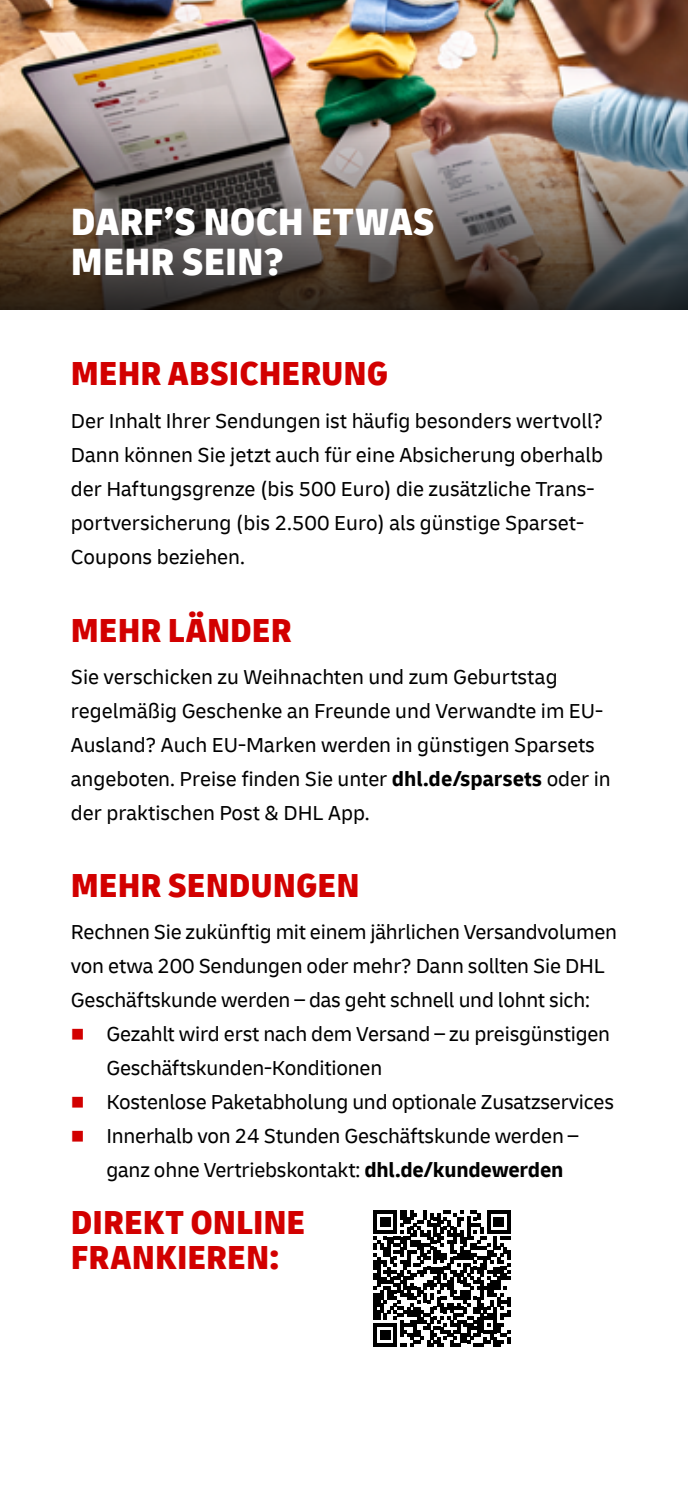
<style>
.page{position:relative;width:688px;height:1489px;background:#fff}
.page>*{position:absolute;margin:0;border:0;box-sizing:border-box;transform-origin:0 0}
.Subheader_1_-_white{font:900 condensed 40px/40px "Delivery";color:#fff}
.Subheader_2_-_red{font:900 condensed 35px/35px "Delivery";color:#d20000}
._03_Copy_text_8_5pt_4_8mm{font:21.25px/34px "Delivery";color:#000}
.s1{font-weight:700}
.s2{color:#d20000}
</style>
<div class="page">
<img style="left:0;top:0;width:687px;height:103px">
<img style="left:0;top:103px;width:687px;height:206px">
<svg style="left:373px;top:1210px;width:137px;height:136px"></svg>
<h2 class="Subheader_1_-_white" style="left:71px;top:202px;width:365px">DARF’S NOCH ETWAS<br>MEHR SEIN?</h2>
<h3 class="Subheader_2_-_red" style="left:71px;top:356px;width:319px">MEHR ABSICHERUNG</h3>
<p class="_03_Copy_text_8_5pt_4_8mm" style="left:71px;top:404px;width:533px">Der Inhalt Ihrer Sendungen ist häufig besonders wertvoll?<br>Dann können Sie jetzt auch für eine Absicherung oberhalb der Haftungsgrenze (bis 500 Euro) die zusätzliche Trans&shy;portversicherung (bis 2.500 Euro) als günstige Sparset-Coupons beziehen.</p>
<h3 class="Subheader_2_-_red" style="left:71px;top:613px;width:222px">MEHR LÄNDER</h3>
<p class="_03_Copy_text_8_5pt_4_8mm" style="left:71px;top:659px;width:541px">Sie verschicken zu Weihnachten und zum Geburtstag regelmäßig Geschenke an Freunde und Verwandte im EU-Ausland? Auch EU-Marken werden in günstigen Sparsets angeboten. Preise finden Sie unter <span class="s1">dhl.de/sparsets</span> oder in der praktischen Post &amp; DHL App.</p>
<h3 class="Subheader_2_-_red" style="left:71px;top:868px;width:290px">MEHR SENDUNGEN</h3>
<p class="_03_Copy_text_8_5pt_4_8mm" style="left:71px;top:914px;width:547px">Rechnen Sie zukünftig mit einem jährlichen Versandvolumen von etwa 200 Sendungen oder mehr? Dann sollten Sie DHL<br>Geschäftskunde werden – das geht schnell und lohnt sich:</p>
<p class="_03_Copy_text_8_5pt_4_8mm" style="left:106px;top:1016px;width:505px;text-indent:-35px"><span class="s2">■</span> Gezahlt wird erst nach dem Versand – zu preisgünstigen<br>Geschäftskunden-Konditionen</p>
<p class="_03_Copy_text_8_5pt_4_8mm" style="left:71px;top:1084px;width:544px"><span class="s2">■</span> Kostenlose Paketabholung und optionale Zusatzservices</p>
<p class="_03_Copy_text_8_5pt_4_8mm" style="left:106px;top:1118px;width:473px;text-indent:-35px"><span class="s2">■</span> Innerhalb von 24 Stunden Geschäftskunde werden – ganz ohne Vertriebskontakt: <span class="s1">dhl.de/kundewerden</span></p>
<h3 class="Subheader_2_-_red" style="left:71px;top:1205px;width:236px">DIREKT ONLINE<br>FRANKIEREN:</h3>
</div>
